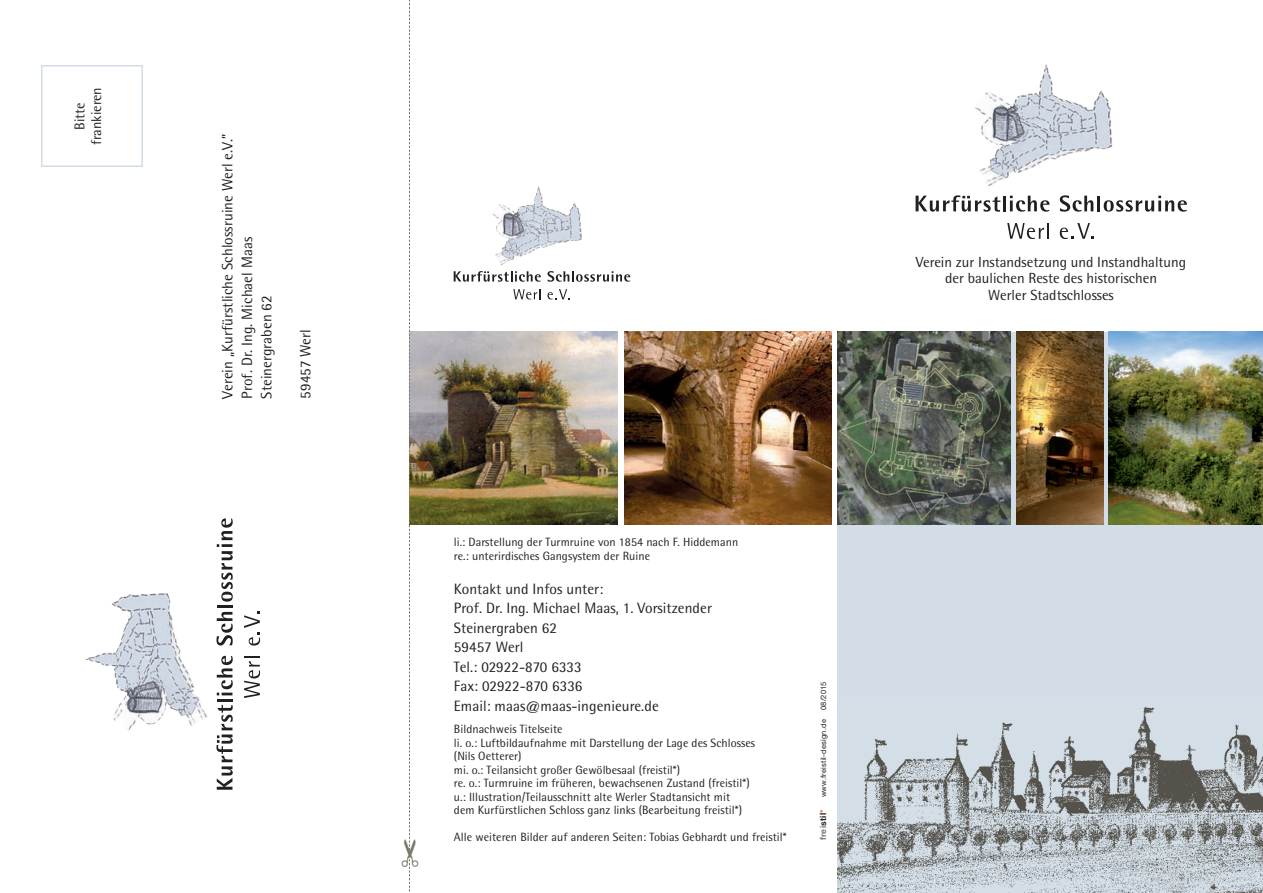
<style>
.page{position:relative;width:1263px;height:893px;background:#fff}
.page>*{position:absolute;margin:0;border:0;box-sizing:border-box;transform-origin:0 0}
.t1{font:15px/19.5px "Rotis Semi Sans";letter-spacing:.005em;color:#231f20}
.t2{font:14.7px/16.5px "Rotis Semi Sans";color:#231f20;text-align:center}
.t3{font:14.25px/16.5px "Rotis Semi Sans";color:#231f20;text-align:center}
.t4{font:12px/13.5px "Rotis Semi Sans";letter-spacing:.005em;color:#231f20}
.t5{font:700 8.55px "Helvetica Neue";letter-spacing:.025em;color:#7a786b}
.t6{font:7.5px "Helvetica Neue";letter-spacing:.025em;color:#231f20}
.s1{color:#231f20}
.s2{color:#f2642b}
</style>
<div class="page">
<svg style="left:1007px;top:223px;width:42px;height:16px"></svg>
<svg style="left:1060px;top:223px;width:34px;height:16px"></svg>
<svg style="left:915px;top:195px;width:85px;height:17px"></svg>
<hr style="left:1003px;top:196px;width:3px;height:15px;background:#231f20">
<svg style="left:1010px;top:196px;width:39px;height:16px"></svg>
<svg style="left:1060px;top:195px;width:33px;height:17px"></svg>
<hr style="left:1097px;top:196px;width:3px;height:15px;background:#231f20">
<svg style="left:1104px;top:196px;width:83px;height:16px"></svg>
<img style="left:975px;top:64px;width:137px;height:122px">
<svg style="left:244px;top:656px;width:16px;height:42px"></svg>
<svg style="left:244px;top:611px;width:16px;height:34px"></svg>
<svg style="left:216px;top:705px;width:17px;height:85px"></svg>
<hr style="left:217px;top:699px;width:15px;height:3px;background:#231f20">
<svg style="left:217px;top:656px;width:16px;height:39px"></svg>
<svg style="left:216px;top:612px;width:17px;height:33px"></svg>
<hr style="left:217px;top:605px;width:15px;height:3px;background:#231f20">
<svg style="left:217px;top:518px;width:16px;height:84px"></svg>
<img style="left:85px;top:593px;width:122px;height:138px">
<div style="left:838px;top:332px;width:425px;height:561px;background:#d2dde7"></div>
<img style="left:838px;top:707px;width:425px;height:186px">
<img style="left:837px;top:332px;width:174px;height:193px">
<img style="left:1016px;top:332px;width:87px;height:192px">
<img style="left:418px;top:331px;width:199px;height:194px">
<svg style="left:513px;top:289px;width:27px;height:10px"></svg>
<svg style="left:547px;top:289px;width:23px;height:10px"></svg>
<svg style="left:454px;top:271px;width:87px;height:11px"></svg>
<svg style="left:547px;top:271px;width:83px;height:11px"></svg>
<img style="left:492px;top:186px;width:90px;height:79px">
<img style="left:1109px;top:332px;width:154px;height:192px">
<img style="left:624px;top:332px;width:207px;height:192px">
<div style="left:41px;top:65px;width:102px;height:102px;border:2px solid #d2dde7"></div>
<svg style="left:409px;top:0;width:9px;height:892px"></svg>
<p class="t3" style="left:73px;top:145px;width:59px;rotate:-90deg">Bitte frankieren</p>
<p class="t1" style="left:219px;top:399px;width:267px;rotate:-90deg">Verein „Kurfürstliche Schlossruine Werl e.V.”<br>Prof. Dr. Ing. Michael Maas<br>Steinergraben 62</p>
<p class="t1" style="left:297px;top:399px;width:71px;rotate:-90deg">59457 Werl</p>
<p class="t2" style="left:916px;top:255px;width:272px">Verein zur Instandsetzung und Instandhaltung der baulichen Reste des historischen<br>Werler Stadtschlosses</p>
<p class="t4" style="left:454px;top:536px;width:286px">li.: Darstellung der Turmruine von 1854 nach F. Hiddemann re.: unterirdisches Gangsystem der Ruine</p>
<p class="t1" style="left:454px;top:580px;width:260px">Kontakt und Infos unter:<br>Prof. Dr. Ing. Michael Maas, 1. Vorsitzender<br>Steinergraben 62<br>59457 Werl<br>Tel.: 02922-870 6333<br>Fax: 02922-870 6336<br>Email: maas@maas-ingenieure.de</p>
<p class="t4" style="left:454px;top:724px;width:303px">Bildnachweis Titelseite<br>li. o.: Luftbildaufnahme mit Darstellung der Lage des Schlosses (Nils Oetterer)<br>mi. o.: Teilansicht großer Gewölbesaal (freistil*)<br>re. o.: Turmruine im früheren, bewachsenen Zustand (freistil*) u.: Illustration/Teilausschnitt alte Werler Stadtansicht mit<br>dem Kurfürstlichen Schloss ganz links (Bearbeitung freistil*)</p>
<p class="t4" style="left:454px;top:832px;width:334px">Alle weiteren Bilder auf anderen Seiten: Tobias Gebhardt und freistil*</p>
<p class="t6" style="left:821px;top:797px;width:118px;rotate:-90deg">www.freistil-design.de 08/2015</p>
<p class="t5" style="left:820px;top:840px;width:32px;rotate:-90deg">frei<span class="s1">stil</span><span class="s2">*</span></p>
</div>
